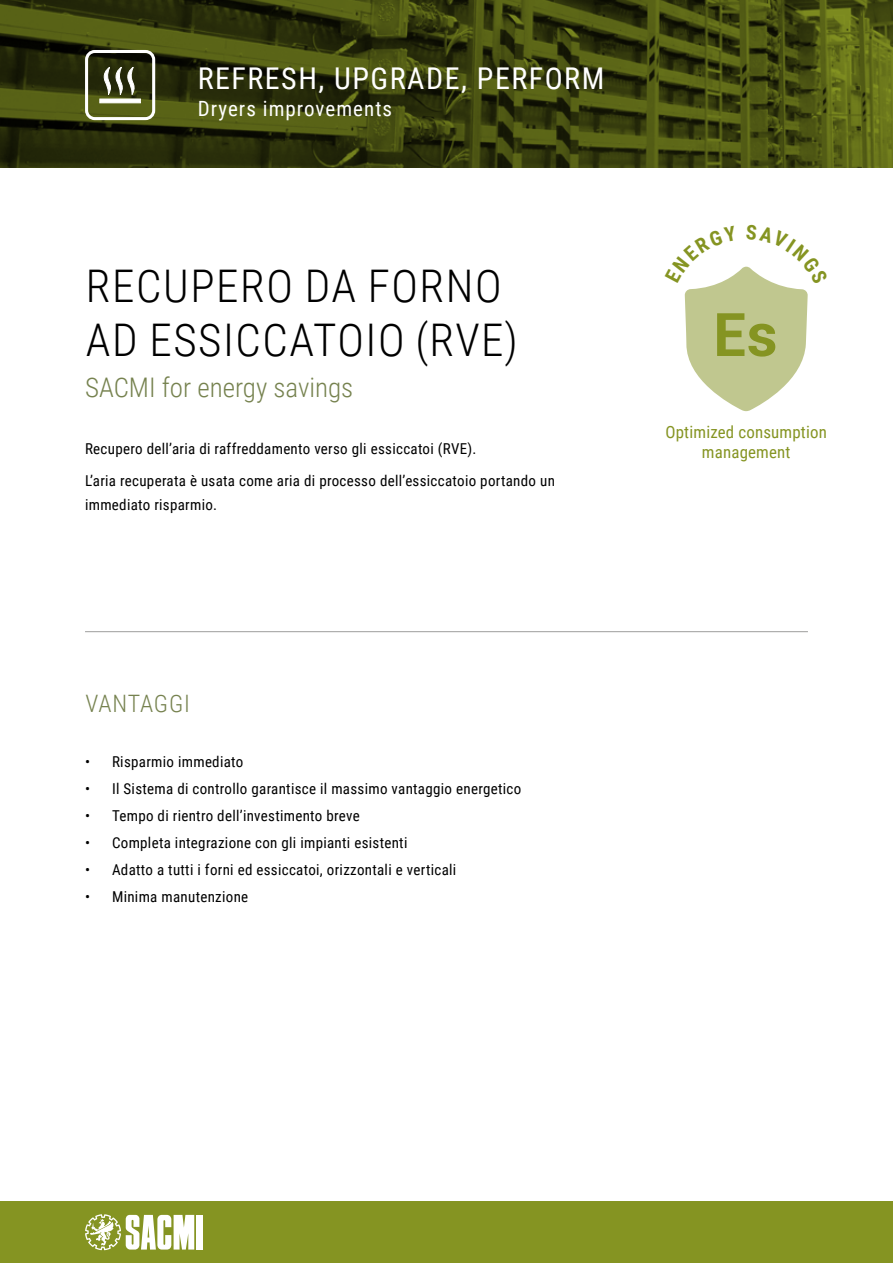
<style>
.page{position:relative;width:893px;height:1263px;background:#fff}
.page>*{position:absolute;margin:0;border:0;box-sizing:border-box;transform-origin:0 0}
.t1{font:300 45px/54px "Roboto Condensed";letter-spacing:.035em;color:#000}
.t2{font:30px "Roboto Condensed";letter-spacing:.05em;color:#fff}
.t3{font:300 27px "Roboto Condensed";color:#76824f}
.t4{font:300 24px "Roboto Condensed";letter-spacing:.03em;color:#76824f}
.t5{font:21px "Roboto Condensed";letter-spacing:.05em;color:#fff}
.t6{font:16.8px/20.2px "Roboto Condensed";letter-spacing:.01em;color:#859422;text-align:center}
.t7{font:15px/32.5px "Roboto Condensed";letter-spacing:.02em;color:#000}
</style>
<div class="page">
<div style="left:0;top:1201px;width:893px;height:62px;background:#859422"></div>
<div style="left:196px;top:1215px;width:6px;height:34px;background:#fff"></div>
<svg style="left:85px;top:1214px;width:109px;height:36px"></svg>
<img style="left:0;top:0;width:893px;height:168px">
<hr style="left:85px;top:631px;width:723px;height:1px;background:#9d9d9c">
<div style="left:85px;top:50px;width:70px;height:70px;border:3px solid #fff;border-radius:8px"></div>
<svg style="left:102px;top:66px;width:37px;height:31px"></svg>
<svg style="left:100px;top:99px;width:41px;height:4px"></svg>
<svg style="left:684px;top:266px;width:124px;height:145px"></svg>
<h2 class="t2" style="left:198px;top:58px;width:408px">REFRESH, UPGRADE, PERFORM</h2>
<h3 class="t5" style="left:198px;top:94px;width:196px">Dryers improvements</h3>
<h1 class="t1" style="left:86px;top:257px;width:433px">RECUPERO DA FORNO<br>AD ESSICCATOIO (RVE)</h1>
<h3 class="t3" style="left:85px;top:368px;width:270px">SACMI for energy savings</h3>
<p class="t7" style="left:85px;top:431px;width:471px">Recupero dell’aria di raffreddamento verso gli essiccatoi (RVE).<br>L’aria recuperata è usata come aria di processo dell’essiccatoio portando un</p>
<p class="t7" style="left:85px;top:488px;width:134px">immediato risparmio.</p>
<p class="t6" style="left:665px;top:421px;width:163px">Optimized consumption management</p>
<h3 class="t4" style="left:85px;top:687px;width:106px">VANTAGGI</h3>
<p class="t7" style="left:85px;top:745px;width:160px">• Risparmio immediato</p>
<p class="t7" style="left:85px;top:772px;width:438px">• Il Sistema di controllo garantisce il massimo vantaggio energetico</p>
<p class="t7" style="left:85px;top:799px;width:276px">• Tempo di rientro dell’investimento breve</p>
<p class="t7" style="left:85px;top:826px;width:324px">• Completa integrazione con gli impianti esistenti</p>
<p class="t7" style="left:85px;top:853px;width:373px">• Adatto a tutti i forni ed essiccatoi, orizzontali e verticali</p>
<p class="t7" style="left:85px;top:880px;width:165px">• Minima manutenzione</p>
</div>
